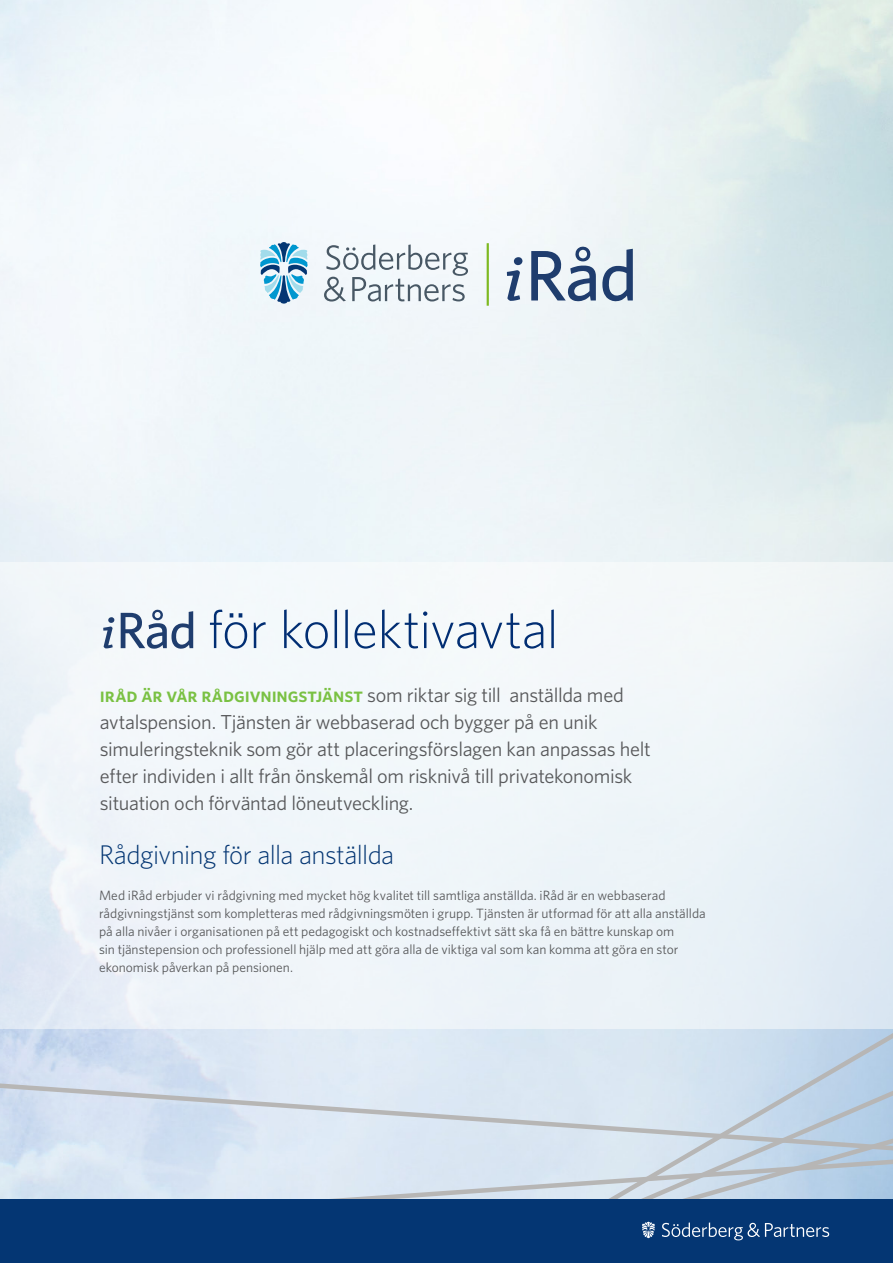
<style>
.page{position:relative;width:893px;height:1263px;background:#fff}
.page>*{position:absolute;margin:0;border:0;box-sizing:border-box;transform-origin:0 0}
.t1{font:300 54px "Whitney";letter-spacing:-.02em;color:#012e73}
.t2{font:300 27px "Whitney";letter-spacing:-.02em;color:#043673}
.t3{font:20.25px/27px "Whitney";letter-spacing:-.015em;color:#58595b}
.t4{font:13.5px/18px "Whitney";color:#58595b}
.s1{font-weight:600;color:#7ac143}
</style>
<div class="page">
<svg style="left:0;top:1077px;width:524px;height:79px;background:#d4e0ef"></svg>
<svg style="left:524px;top:1029px;width:369px;height:65px;background:#cddeed"></svg>
<div style="left:0;top:562px;width:893px;height:467px;background:linear-gradient(to bottom,#f4f9fa,#e8f0f7)"></div>
<svg style="left:602px;top:249px;width:31px;height:52px;background:#93a5bb"></svg>
<svg style="left:531px;top:247px;width:65px;height:54px"></svg>
<svg style="left:507px;top:257px;width:16px;height:44px"></svg>
<hr style="left:487px;top:243px;width:2px;height:63px;background:#7eb921">
<svg style="left:324px;top:244px;width:144px;height:58px"></svg>
<svg style="left:260px;top:242px;width:48px;height:62px"></svg>
<svg style="left:121px;top:610px;width:72px;height:39px"></svg>
<svg style="left:103px;top:617px;width:11px;height:31px"></svg>
<div style="left:0;top:1199px;width:893px;height:64px;background:#043673"></div>
<svg style="left:204px;top:1094px;width:689px;height:146px"></svg>
<h1 class="t1" style="left:208px;top:593px;width:352px">för kollektivavtal</h1>
<p class="t3" style="left:100px;top:681px;width:552px"><span class="s1">iRÅd är vår rådgivningstjänst</span> som riktar sig till anställda med avtalspension. Tjänsten är webbaserad och bygger på en unik simuleringsteknik som gör att placeringsförslagen kan anpassas helt efter individen i allt från önskemål om risknivå till privatekonomisk situation och förväntad löneutveckling.</p>
<h2 class="t2" style="left:99px;top:837px;width:297px">Rådgivning för alla anställda</h2>
<p class="t4" style="left:99px;top:886px;width:608px">Med iRåd erbjuder vi rådgivning med mycket hög kvalitet till samtliga anställda. iRåd är en webbaserad rådgivningstjänst som kompletteras med rådgivningsmöten i grupp. Tjänsten är utformad för att alla anställda på alla nivåer i organisationen på ett pedagogiskt och kostnadseffektivt sätt ska få en bättre kunskap om<br>sin tjänstepension och professionell hjälp med att göra alla de viktiga val som kan komma att göra en stor ekonomisk påverkan på pensionen.</p>
</div>
